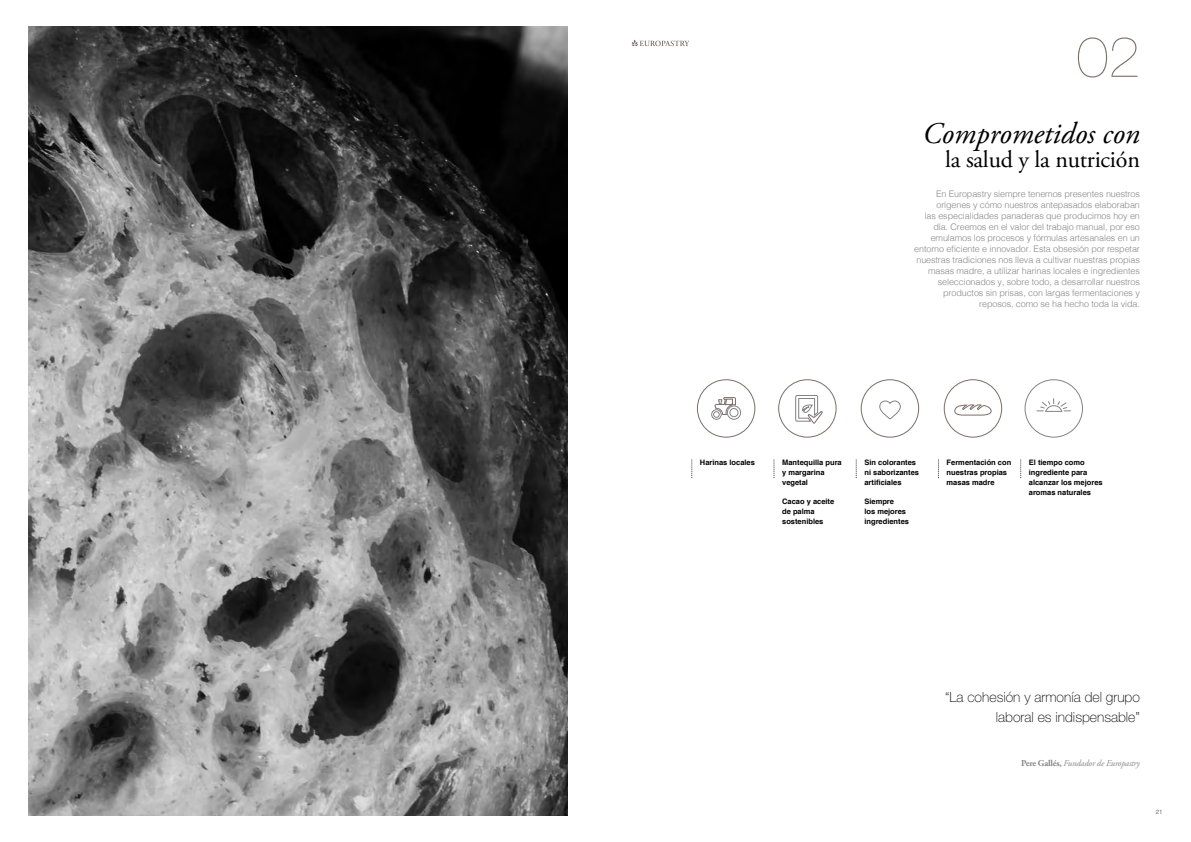
<style>
.page{position:relative;width:1191px;height:842px;background:#fff}
.page>*{position:absolute;margin:0;border:0;box-sizing:border-box;transform-origin:0 0}
.t1{font:200 56.9px "Helvetica Neue";color:#7c6e67}
.t2{font:italic 30px "Adobe Garamond Pro";color:#000}
.t3{font:24px "Adobe Garamond Pro";letter-spacing:-.01em;color:#000}
.t4{font:100 14px/20px "Helvetica Neue";color:#000;text-align:right}
.t5{font:300 9px/11px "Helvetica";letter-spacing:-.01em;color:#878787;text-align:right}
.t6{font:italic 9px "Adobe Garamond Pro";letter-spacing:-.02em;color:#878787}
.t7{font:700 7.5px/10px "Helvetica";color:#000}
.t8{font:300 6px "Helvetica Neue";color:#878787}
.s1{font-weight:700;font-style:normal}
</style>
<div class="page">
<svg style="left:691px;top:460px;width:1px;height:18px"></svg>
<svg style="left:774px;top:460px;width:1px;height:18px"></svg>
<svg style="left:856px;top:460px;width:1px;height:18px"></svg>
<svg style="left:938px;top:460px;width:1px;height:18px"></svg>
<svg style="left:1020px;top:460px;width:1px;height:18px"></svg>
<div style="left:697px;top:380px;width:58px;height:57px;border:1px solid #7c6e67;border-radius:50%"></div>
<div style="left:1025px;top:380px;width:57px;height:57px;border:1px solid #838386;border-radius:50%"></div>
<div style="left:944px;top:380px;width:57px;height:57px;border:1px solid #7c6e67;border-radius:50%"></div>
<div style="left:778px;top:380px;width:58px;height:57px;border:1px solid #7c6e67;border-radius:50%"></div>
<svg style="left:954px;top:405px;width:37px;height:10px"></svg>
<svg style="left:711px;top:397px;width:30px;height:22px"></svg>
<div style="left:861px;top:380px;width:57px;height:57px;border:1px solid #7c6e67;border-radius:50%"></div>
<svg style="left:879px;top:401px;width:21px;height:18px"></svg>
<svg style="left:1036px;top:398px;width:34px;height:14px"></svg>
<svg style="left:795px;top:395px;width:27px;height:28px"></svg>
<img style="left:28px;top:27px;width:539px;height:788px">
<svg style="left:631px;top:40px;width:58px;height:6px"></svg>
<h1 class="t1" style="left:1076px;top:24px;width:65px">02</h1>
<h2 class="t2" style="left:922px;top:116px;width:219px">Comprometidos con</h2>
<h3 class="t3" style="left:945px;top:145px;width:196px">la salud y la nutrición</h3>
<p class="t5" style="left:914px;top:188px;width:227px">En Europastry siempre tenemos presentes nuestros orígenes y cómo nuestros antepasados elaboraban<br>las especialidades panaderas que producimos hoy en día. Creemos en el valor del trabajo manual, por eso emulamos los procesos y fórmulas artesanales en un entorno eficiente e innovador. Esta obsesión por respetar nuestras tradiciones nos lleva a cultivar nuestras propias masas madre, a utilizar harinas locales e ingredientes seleccionados y, sobre todo, a desarrollar nuestros productos sin prisas, con largas fermentaciones y reposos, como se ha hecho toda la vida.</p>
<p class="t7" style="left:700px;top:458px;width:57px">Harinas locales</p>
<p class="t7" style="left:782px;top:458px;width:61px">Mantequilla pura y margarina vegetal</p>
<p class="t7" style="left:782px;top:496px;width:54px">Cacao y aceite de palma sostenibles</p>
<p class="t7" style="left:864px;top:458px;width:56px">Sin colorantes ni saborizantes artificiales</p>
<p class="t7" style="left:864px;top:496px;width:46px">Siempre<br>los mejores ingredientes</p>
<p class="t7" style="left:946px;top:458px;width:66px">Fermentación con nuestras propias masas madre</p>
<p class="t7" style="left:1029px;top:458px;width:75px">El tiempo como ingrediente para alcanzar los mejores aromas naturales</p>
<h3 class="t4" style="left:945px;top:687px;width:196px">“La cohesión y armonía del grupo laboral es indispensable”</h3>
<p class="t6" style="left:1021px;top:758px;width:120px"><span class="s1">Pere Gallés,</span> Fundador de Europastry</p>
<p class="t8" style="left:1156px;top:809px;width:8px">21</p>
</div>
